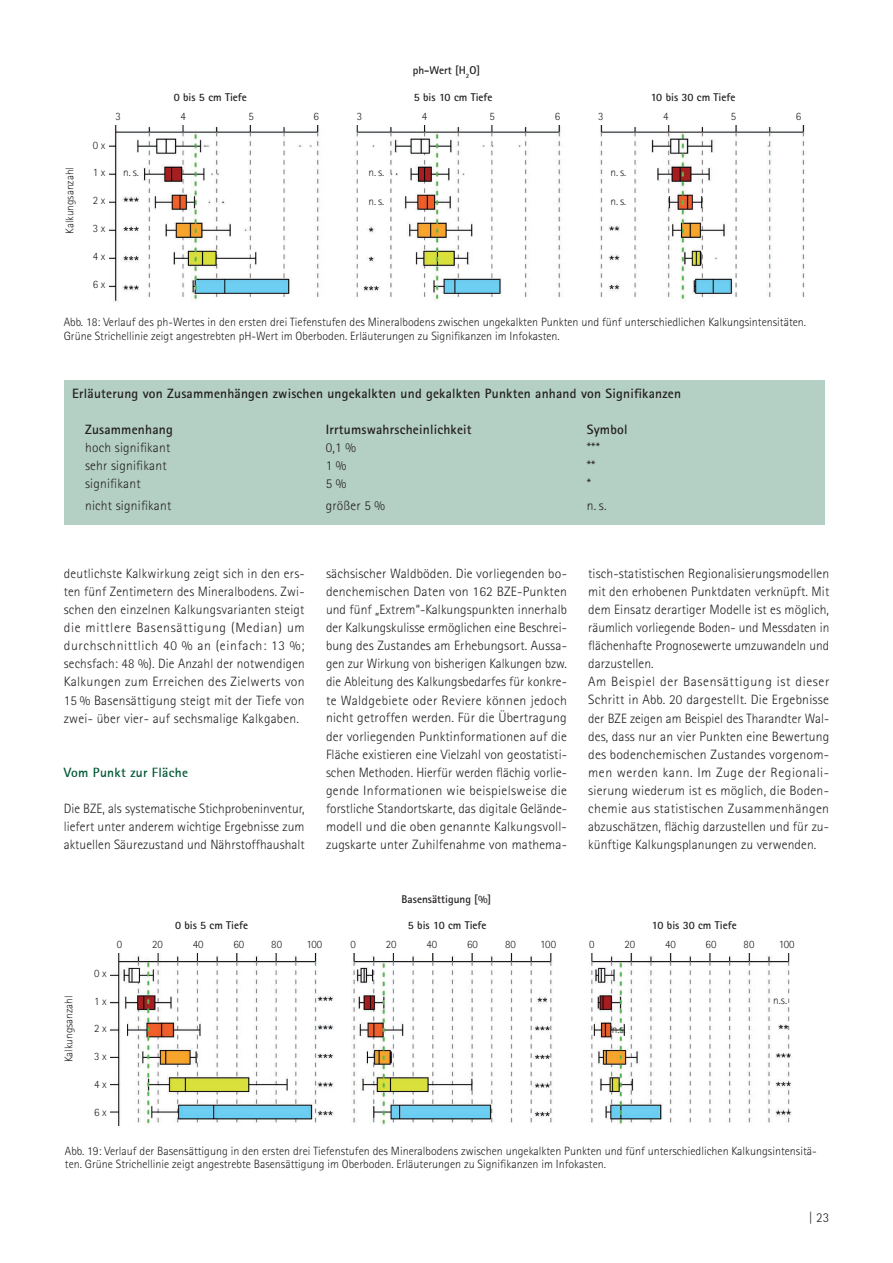
<style>
.page{position:relative;width:893px;height:1263px;background:#fff}
.page>*{position:absolute;margin:0;border:0;box-sizing:border-box;transform-origin:0 0}
.t1{font:300 13.5px/18px "Rotis Sans Serif";letter-spacing:.01em;color:#231f20;text-align:justify}
.kleine_Text-_Tabelle{font:700 13.5px "Rotis Sans Serif";letter-spacing:.015em;color:#231f20}
.t2{font:700 13.5px "Rotis Sans Serif 65";letter-spacing:.02em;color:#005836}
.t3{font:300 13.5px "Rotis Sans Serif 45";color:#231f20}
.Figure{font:300 12px/13.5px "Rotis Sans Serif";color:#231f20}
.t4{font:300 11.25px "Rotis Sans Serif";color:#231f20}
.t5{font:700 11.25px "Rotis Sans Serif";color:#231f20}
</style>
<div class="page">
<div style="left:64px;top:380px;width:761px;height:144px;background:#b4cfc4"></div>
<img style="left:110px;top:126px;width:695px;height:177px">
<img style="left:111px;top:954px;width:681px;height:171px">
<p class="t5" style="left:413px;top:63px;width:69px">ph-Wert [H<sub>2</sub>O]</p>
<p class="t5" style="left:174px;top:90px;width:75px">0 bis 5 cm Tiefe</p>
<p class="t5" style="left:414px;top:90px;width:80px">5 bis 10 cm Tiefe</p>
<p class="t5" style="left:651px;top:90px;width:86px">10 bis 30 cm Tiefe</p>
<p class="t4" style="left:116px;top:109px;width:7px">3</p>
<p class="t4" style="left:181px;top:109px;width:7px">4</p>
<p class="t4" style="left:248px;top:109px;width:7px">5</p>
<p class="t4" style="left:313px;top:109px;width:7px">6</p>
<p class="t4" style="left:357px;top:109px;width:7px">3</p>
<p class="t4" style="left:422px;top:109px;width:7px">4</p>
<p class="t4" style="left:490px;top:109px;width:7px">5</p>
<p class="t4" style="left:555px;top:109px;width:7px">6</p>
<p class="t4" style="left:598px;top:109px;width:7px">3</p>
<p class="t4" style="left:663px;top:109px;width:7px">4</p>
<p class="t4" style="left:731px;top:109px;width:7px">5</p>
<p class="t4" style="left:796px;top:109px;width:7px">6</p>
<p class="t4" style="left:93px;top:138px;width:14px">0 x</p>
<p class="t4" style="left:93px;top:166px;width:14px">1 x</p>
<p class="t4" style="left:93px;top:194px;width:14px">2 x</p>
<p class="t4" style="left:93px;top:222px;width:14px">3 x</p>
<p class="t4" style="left:93px;top:250px;width:14px">4 x</p>
<p class="t4" style="left:93px;top:278px;width:14px">6 x</p>
<p class="t4" style="left:63px;top:234px;width:68px;rotate:-90deg">Kalkungsanzahl</p>
<p class="t4" style="left:123px;top:166px;width:17px">n. s.</p>
<p class="t4" style="left:369px;top:166px;width:17px">n. s.</p>
<p class="t4" style="left:369px;top:194px;width:17px">n. s.</p>
<p class="t4" style="left:610px;top:166px;width:17px">n. s.</p>
<p class="t4" style="left:610px;top:194px;width:17px">n. s.</p>
<p class="Figure" style="left:64px;top:316px;width:744px">Abb. 18: Verlauf des ph-Wertes in den ersten drei Tiefenstufen des Mineralbodens zwischen ungekalkten Punkten und fünf unterschiedlichen Kalkungsintensitäten.<br>Grüne Strichellinie zeigt angestrebten pH-Wert im Oberboden. Erläuterungen zu Signifikanzen im Infokasten.</p>
<p class="kleine_Text-_Tabelle" style="left:72px;top:385px;width:610px">Erläuterung von Zusammenhängen zwischen ungekalkten und gekalkten Punkten anhand von Signifikanzen</p>
<p class="kleine_Text-_Tabelle" style="left:85px;top:421px;width:89px">Zusammenhang</p>
<p class="kleine_Text-_Tabelle" style="left:326px;top:421px;width:147px">Irrtumswahrscheinlichkeit</p>
<p class="kleine_Text-_Tabelle" style="left:587px;top:421px;width:42px">Symbol</p>
<p class="t1" style="left:85px;top:439px;width:87px">hoch signifikant</p>
<p class="t1" style="left:326px;top:439px;width:32px">0,1 %</p>
<p class="t1" style="left:587px;top:439px;width:15px">***</p>
<p class="t1" style="left:85px;top:457px;width:83px">sehr signifikant</p>
<p class="t1" style="left:326px;top:457px;width:22px">1 %</p>
<p class="t1" style="left:587px;top:457px;width:10px">**</p>
<p class="t1" style="left:85px;top:475px;width:57px">signifikant</p>
<p class="t1" style="left:326px;top:475px;width:22px">5 %</p>
<p class="t1" style="left:587px;top:475px;width:6px">*</p>
<p class="t1" style="left:85px;top:496px;width:88px">nicht signifikant</p>
<p class="t1" style="left:326px;top:496px;width:61px">größer 5 %</p>
<p class="t1" style="left:587px;top:496px;width:21px">n. s.</p>
<p class="t1" style="left:64px;top:565px;width:243px">deutlichste Kalkwirkung zeigt sich in den ers&shy;ten fünf Zentimetern des Mineralbodens. Zwi&shy;schen den einzelnen Kalkungsvarianten steigt die mittlere Basensättigung (Median) um durchschnittlich 40 % an (einfach: 13 %; sechsfach: 48 %). Die Anzahl der notwendigen Kalkungen zum Erreichen des Zielwerts von 15 % Basensättigung steigt mit der Tiefe von zwei- über vier- auf sechsmalige Kalkgaben.</p>
<h5 class="t2" style="left:64px;top:763px;width:126px">Vom Punkt zur Fläche</h5>
<p class="t1" style="left:64px;top:799px;width:242px">Die BZE, als systematische Stichprobeninventur, liefert unter anderem wichtige Ergebnisse zum aktuellen Säurezustand und Nährstoffhaushalt</p>
<p class="t1" style="left:326px;top:565px;width:243px">sächsischer Waldböden. Die vorliegenden bo&shy;denchemischen Daten von 162 BZE-Punkten und fünf „Extrem“-Kalkungspunkten innerhalb der Kalkungskulisse ermöglichen eine Beschrei&shy;bung des Zustandes am Erhebungsort. Aussa&shy;gen zur Wirkung von bisherigen Kalkungen bzw. die Ableitung des Kalkungsbedarfes für konkre&shy;te Waldgebiete oder Reviere können jedoch nicht getroffen werden. Für die Übertragung der vorliegenden Punktinformationen auf die Fläche existieren eine Vielzahl von geostatisti&shy;schen Methoden. Hierfür werden flächig vorlie&shy;gende Informationen wie beispielsweise die forstliche Standortskarte, das digitale Gelände&shy;modell und die oben genannte Kalkungsvoll&shy;zugskarte unter Zuhilfenahme von mathema-</p>
<p class="t1" style="left:588px;top:565px;width:243px">tisch-statistischen Regionalisierungsmodellen mit den erhobenen Punktdaten verknüpft. Mit dem Einsatz derartiger Modelle ist es möglich, räumlich vorliegende Boden- und Messdaten in flächenhafte Prognosewerte umzuwandeln und darzustellen.</p>
<p class="t1" style="left:588px;top:673px;width:243px">Am Beispiel der Basensättigung ist dieser Schritt in Abb. 20 dargestellt. Die Ergebnisse der BZE zeigen am Beispiel des Tharandter Wal&shy;des, dass nur an vier Punkten eine Bewertung des bodenchemischen Zustandes vorgenom&shy;men werden kann. Im Zuge der Regionali&shy;sierung wiederum ist es möglich, die Boden&shy;chemie aus statistischen Zusammenhängen abzuschätzen, flächig darzustellen und für zu&shy;künftige Kalkungsplanungen zu verwenden.</p>
<p class="t5" style="left:402px;top:891px;width:91px">Basensättigung [%]</p>
<p class="t5" style="left:175px;top:918px;width:75px">0 bis 5 cm Tiefe</p>
<p class="t5" style="left:408px;top:918px;width:80px">5 bis 10 cm Tiefe</p>
<p class="t5" style="left:652px;top:918px;width:86px">10 bis 30 cm Tiefe</p>
<p class="t4" style="left:117px;top:937px;width:7px">0</p>
<p class="t4" style="left:152px;top:937px;width:12px">20</p>
<p class="t4" style="left:193px;top:937px;width:12px">40</p>
<p class="t4" style="left:233px;top:937px;width:12px">60</p>
<p class="t4" style="left:271px;top:937px;width:12px">80</p>
<p class="t4" style="left:306px;top:937px;width:17px">100</p>
<p class="t4" style="left:351px;top:937px;width:7px">0</p>
<p class="t4" style="left:386px;top:937px;width:12px">20</p>
<p class="t4" style="left:426px;top:937px;width:12px">40</p>
<p class="t4" style="left:467px;top:937px;width:12px">60</p>
<p class="t4" style="left:505px;top:937px;width:12px">80</p>
<p class="t4" style="left:540px;top:937px;width:17px">100</p>
<p class="t4" style="left:589px;top:937px;width:7px">0</p>
<p class="t4" style="left:624px;top:937px;width:12px">20</p>
<p class="t4" style="left:665px;top:937px;width:12px">40</p>
<p class="t4" style="left:706px;top:937px;width:12px">60</p>
<p class="t4" style="left:744px;top:937px;width:12px">80</p>
<p class="t4" style="left:779px;top:937px;width:17px">100</p>
<p class="t4" style="left:94px;top:966px;width:14px">0 x</p>
<p class="t4" style="left:94px;top:994px;width:14px">1 x</p>
<p class="t4" style="left:94px;top:1022px;width:14px">2 x</p>
<p class="t4" style="left:94px;top:1050px;width:14px">3 x</p>
<p class="t4" style="left:94px;top:1078px;width:14px">4 x</p>
<p class="t4" style="left:94px;top:1106px;width:14px">6 x</p>
<p class="t4" style="left:62px;top:1062px;width:68px;rotate:-90deg">Kalkungsanzahl</p>
<p class="t4" style="left:773px;top:994px;width:15px">n.s.</p>
<p class="t4" style="left:612px;top:1022px;width:15px">n.s.</p>
<p class="Figure" style="left:65px;top:1144px;width:753px">Abb. 19: Verlauf der Basensättigung in den ersten drei Tiefenstufen des Mineralbodens zwischen ungekalkten Punkten und fünf unterschiedlichen Kalkungsintensitä&shy;ten. Grüne Strichellinie zeigt angestrebte Basensättigung im Oberboden. Erläuterungen zu Signifikanzen im Infokasten.</p>
<p class="t3" style="left:808px;top:1209px;width:22px">| 23</p>
</div>
